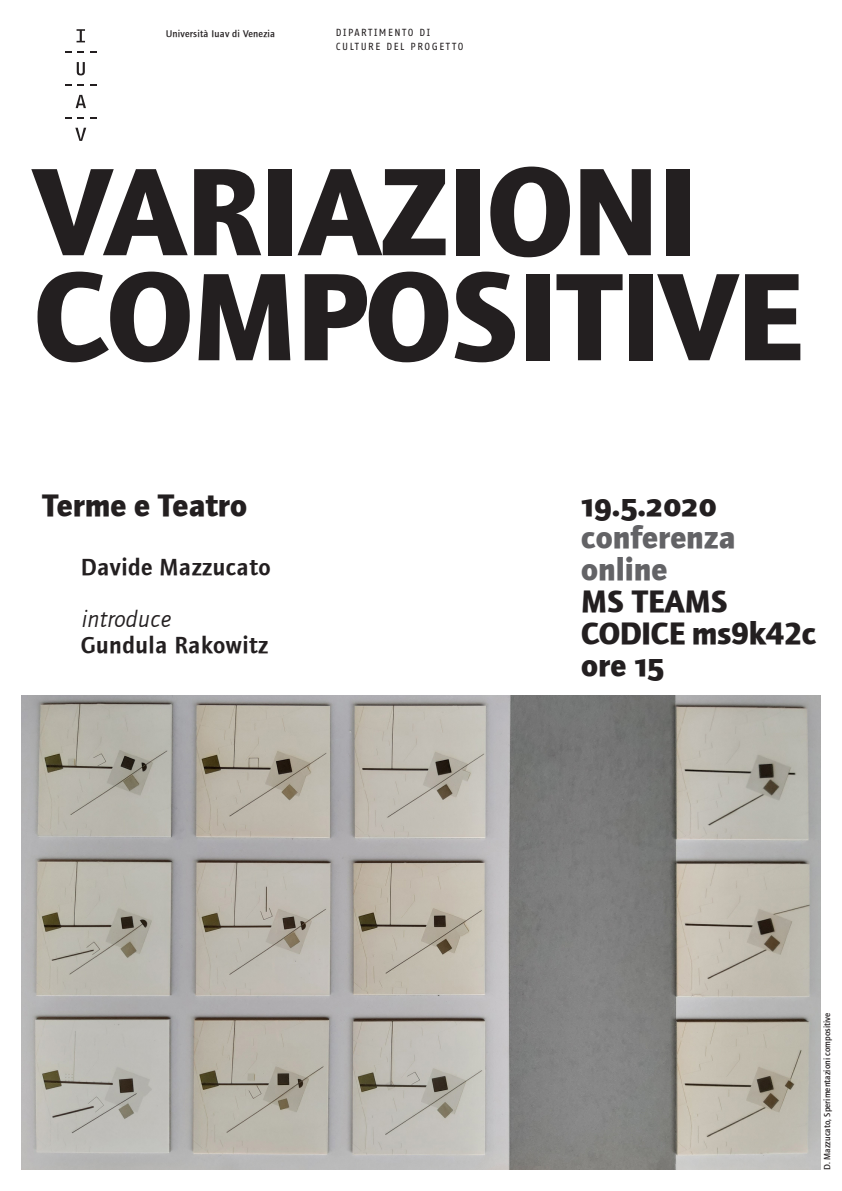
<style>
.page{position:relative;width:842px;height:1191px;background:#fff}
.page>*{position:absolute;margin:0;border:0;box-sizing:border-box;transform-origin:0 0}
.TITOLO{font:700 129px/105px "Foundry Journal";letter-spacing:-.01em;color:#231f20}
.SOTTOTITOLO___INFO{font:700 32px "Foundry Journal";letter-spacing:-.01em;color:#231f20}
.SOTTOTITOLO___INFO-2{font:700 32px "Foundry Journal Sc";color:#231f20}
.SOTTOTITOLO___INFO-3{font:700 32px "Foundry Journal";color:#636366}
.TESTO_grande{font:24px "Foundry Journal Demi";letter-spacing:.02em;color:#231f20}
.TESTO_grande-2{font:italic 24px "Foundry Journal";letter-spacing:.02em;color:#231f20}
.INTESTAZIONE_maiusco{font:10px "Fago Office Sans";letter-spacing:.15em;color:#231f20}
.INTESTAZIONE_iuav{font:500 10px "Foundry Journal";letter-spacing:.02em;color:#231f20}
.t1{font:500 9px "Foundry Journal";color:#231f20}
.s1{font-family:"Foundry Journal Sc"}
</style>
<div class="page">
<svg style="left:77px;top:29px;width:8px;height:13px"></svg>
<svg style="left:65px;top:51px;width:7px;height:2px"></svg>
<svg style="left:78px;top:51px;width:6px;height:2px"></svg>
<svg style="left:90px;top:51px;width:6px;height:2px"></svg>
<svg style="left:77px;top:62px;width:8px;height:13px"></svg>
<svg style="left:65px;top:84px;width:7px;height:2px"></svg>
<svg style="left:78px;top:84px;width:6px;height:2px"></svg>
<svg style="left:90px;top:84px;width:6px;height:2px"></svg>
<svg style="left:76px;top:95px;width:10px;height:13px"></svg>
<svg style="left:65px;top:117px;width:7px;height:2px"></svg>
<svg style="left:78px;top:117px;width:6px;height:2px"></svg>
<svg style="left:90px;top:117px;width:6px;height:2px"></svg>
<svg style="left:75px;top:128px;width:11px;height:13px"></svg>
<img style="left:21px;top:695px;width:800px;height:474px">
<p class="INTESTAZIONE_iuav" style="left:166px;top:28px;width:111px">Università Iuav di Venezia</p>
<p class="INTESTAZIONE_maiusco" style="left:336px;top:27px;width:96px">DIPARTIMENTO DI</p>
<p class="INTESTAZIONE_maiusco" style="left:336px;top:41px;width:129px">CULTURE DEL PROGETTO</p>
<p class="TITOLO" style="left:34px;top:159px;width:770px">VARIAZIONI<br>COMPOSITIVE</p>
<p class="SOTTOTITOLO___INFO" style="left:43px;top:486px;width:206px">Terme e Teatro</p>
<p class="SOTTOTITOLO___INFO-2" style="left:581px;top:486px;width:137px">19.5.2020</p>
<p class="SOTTOTITOLO___INFO-3" style="left:581px;top:518px;width:156px">conferenza</p>
<p class="SOTTOTITOLO___INFO-3" style="left:581px;top:550px;width:88px">online</p>
<p class="SOTTOTITOLO___INFO-2" style="left:581px;top:582px;width:148px">MS TEAMS</p>
<p class="SOTTOTITOLO___INFO" style="left:581px;top:614px;width:237px"><span class="s1">CODICE</span> ms9k42c</p>
<p class="SOTTOTITOLO___INFO" style="left:581px;top:646px;width:85px">ore <span class="s1">15</span></p>
<p class="TESTO_grande" style="left:81px;top:553px;width:191px">Davide Mazzucato</p>
<p class="TESTO_grande-2" style="left:81px;top:605px;width:91px">introduce</p>
<p class="TESTO_grande" style="left:81px;top:631px;width:189px">Gundula Rakowitz</p>
<p class="t1" style="left:822px;top:1169px;width:158px;rotate:-90deg">D. Mazzucato, Sperimentazioni compositive</p>
</div>
